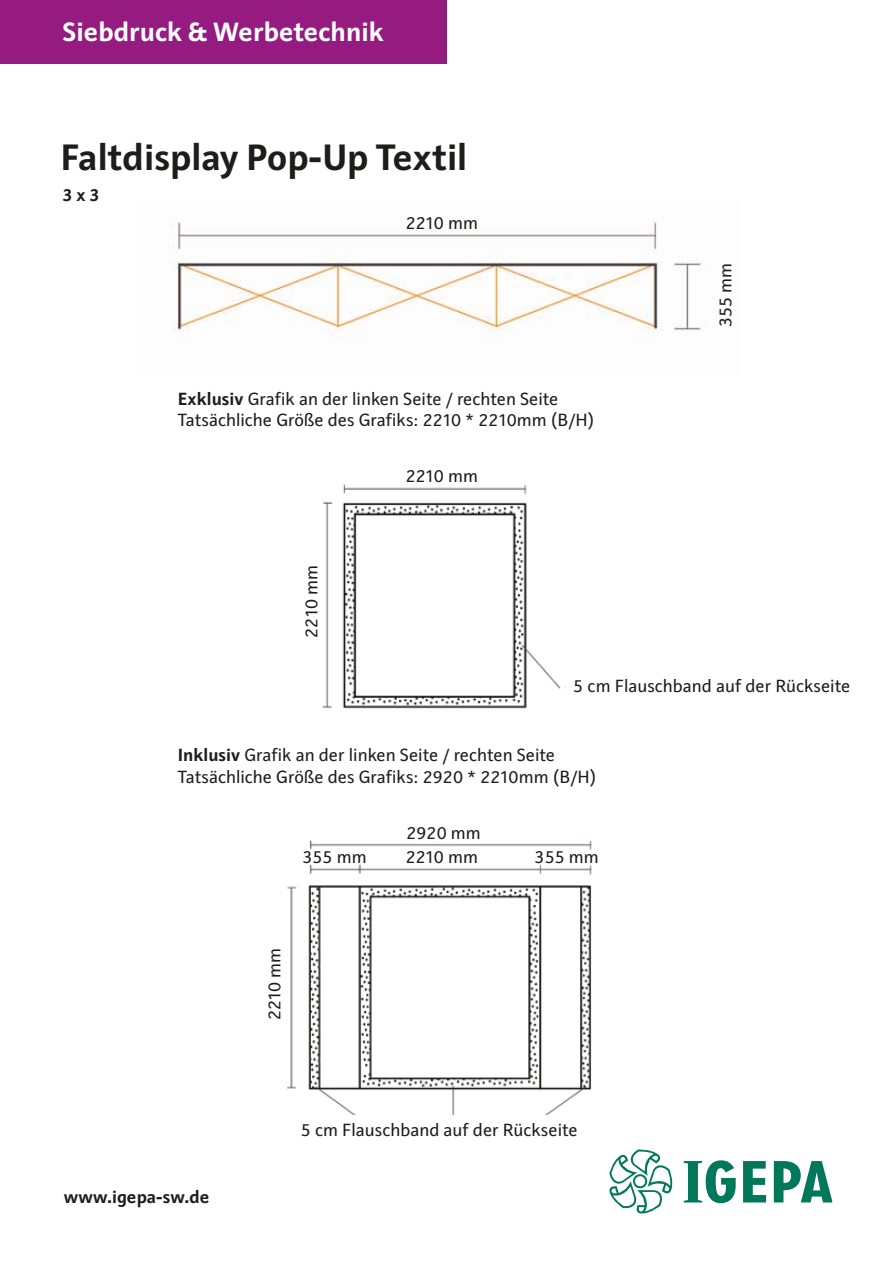
<style>
.page{position:relative;width:893px;height:1263px;background:#fff}
.page>*{position:absolute;margin:0;border:0;box-sizing:border-box;transform-origin:0 0}
.t1{font:700 37.5px "Raldo";color:#1d1d1b}
.t2{font:700 27px "Raldo";color:#fff}
.t3{font:18px/21.6px "Raldo";color:#1d1d1b}
.t4{font:700 18px "Raldo";color:#1d1d1b}
.s1{font-weight:700}
</style>
<div class="page">
<div style="left:0;top:0;width:446px;height:64px;background:#961b81"></div>
<svg style="left:609px;top:1149px;width:64px;height:64px"></svg>
<svg style="left:743px;top:1161px;width:23px;height:41px"></svg>
<svg style="left:774px;top:1161px;width:59px;height:41px"></svg>
<svg style="left:684px;top:1160px;width:52px;height:43px"></svg>
<img style="left:172px;top:219px;width:529px;height:121px">
<img style="left:322px;top:484px;width:244px;height:225px">
<img style="left:287px;top:840px;width:305px;height:274px">
<h2 class="t2" style="left:63px;top:16px;width:323px">Siebdruck &amp; Werbetechnik</h2>
<h1 class="t1" style="left:61px;top:135px;width:408px">Faltdisplay Pop-Up Textil</h1>
<p class="t4" style="left:63px;top:184px;width:38px">3 x 3</p>
<p class="t3" style="left:406px;top:213px;width:74px">2210 mm</p>
<p class="t3" style="left:178px;top:388px;width:418px"><span class="s1">Exklusiv</span> Grafik an der linken Seite / rechten Seite<br>Tatsächliche Größe des Grafiks: 2210 * 2210mm (B/H)</p>
<p class="t3" style="left:301px;top:638px;width:74px;rotate:-90deg">2210 mm</p>
<p class="t3" style="left:406px;top:466px;width:74px">2210 mm</p>
<p class="t3" style="left:715px;top:327px;width:66px;rotate:-90deg">355 mm</p>
<p class="t3" style="left:573px;top:675px;width:278px">5 cm Flauschband auf der Rückseite</p>
<p class="t3" style="left:178px;top:744px;width:420px"><span class="s1">Inklusiv</span> Grafik an der linken Seite / rechten Seite<br>Tatsächliche Größe des Grafiks: 2920 * 2210mm (B/H)</p>
<p class="t3" style="left:406px;top:823px;width:76px">2920 mm</p>
<p class="t4" style="left:64px;top:1186px;width:147px">www.igepa-sw.de</p>
<p class="t3" style="left:406px;top:846px;width:74px">2210 mm</p>
<p class="t3" style="left:302px;top:846px;width:66px">355 mm</p>
<p class="t3" style="left:535px;top:846px;width:66px">355 mm</p>
<p class="t3" style="left:264px;top:1020px;width:74px;rotate:-90deg">2210 mm</p>
<p class="t3" style="left:301px;top:1119px;width:278px">5 cm Flauschband auf der Rückseite</p>
</div>
